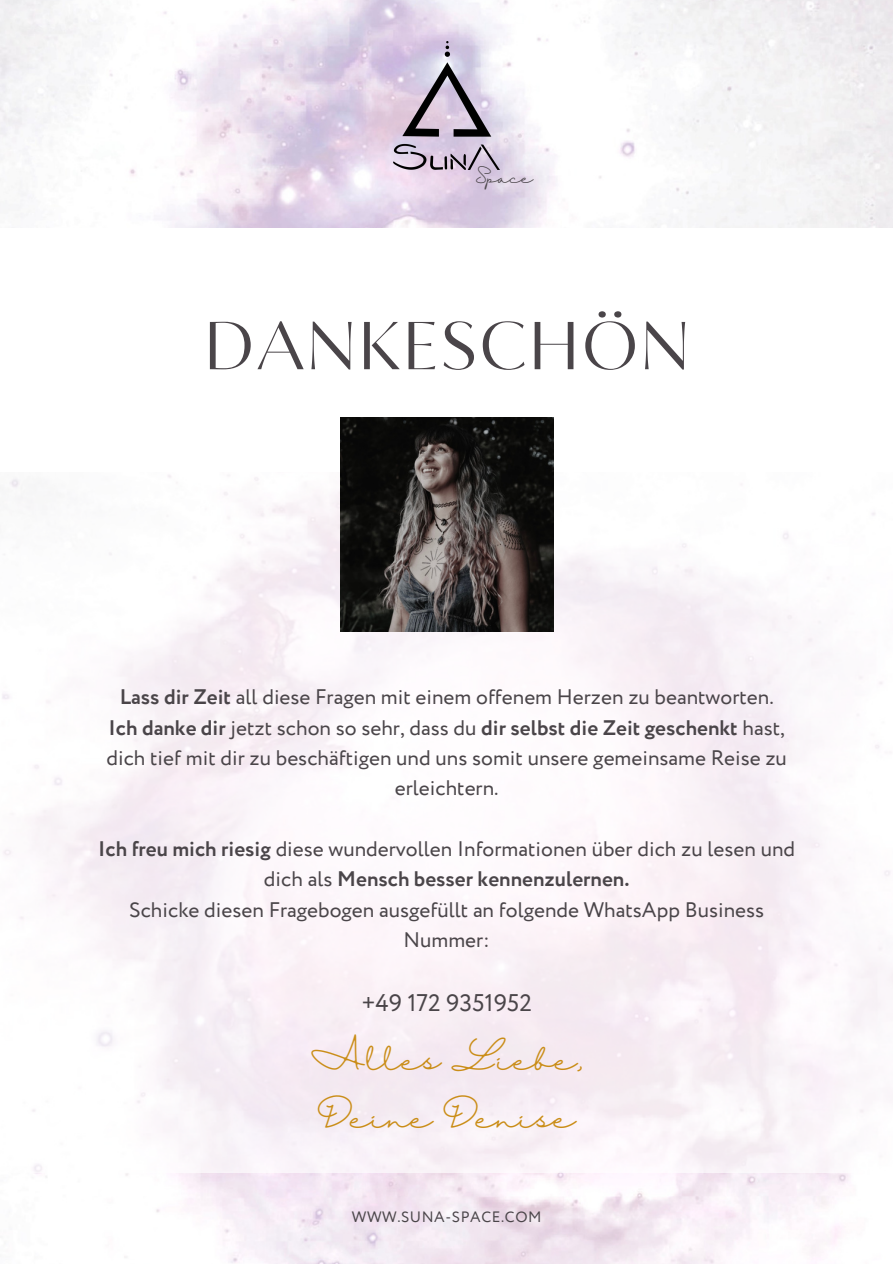
<style>
.page{position:relative;width:893px;height:1264px;background:#fff}
.page>*{position:absolute;margin:0;border:0;box-sizing:border-box;transform-origin:0 0}
.t1{font:67.5px "Circe Contrast";letter-spacing:.04em;color:#4a4549}
.t2{font:27px "Halimun";color:#ca8d17}
.t3{font:24px "Circe";color:#4a4549}
.t4{font:21px/30.3px "Circe";color:#4a4549;text-align:center}
.t5{font:15px "Circe";letter-spacing:.04em;color:#4a4549}
.t6{font:14.25px "Halimun";color:#4a4549}
.s1{font-weight:700}
</style>
<div class="page">
<img style="left:0;top:0;width:892px;height:1263px">
<div style="left:0;top:471px;width:892px;height:701px;background:#fbf6fa"></div>
<div style="left:0;top:228px;width:892px;height:243px;background:#fff"></div>
<img style="left:393px;top:42px;width:106px;height:128px">
<img style="left:340px;top:417px;width:214px;height:214px">
<p class="t6" style="left:475px;top:170px;width:59px">Space</p>
<h4 class="t1" style="left:204px;top:307px;width:486px">DANKESCHÖN</h4>
<h1 class="t4" style="left:106px;top:683px;width:682px"><span class="s1">Lass dir Zeit</span> all diese Fragen mit einem offenem Herzen zu beantworten.<br><span class="s1">Ich danke dir</span> jetzt schon so sehr, dass du <span class="s1">dir selbst die Zeit geschenkt</span> hast, dich tief mit dir zu beschäftigen und uns somit unsere gemeinsame Reise zu erleichtern.</h1>
<p class="t4" style="left:98px;top:835px;width:698px"><span class="s1">Ich freu mich riesig</span> diese wundervollen Informationen über dich zu lesen und dich als <span class="s1">Mensch besser kennenzulernen.<br></span>Schicke diesen Fragebogen ausgefüllt an folgende WhatsApp Business Nummer:</p>
<h4 class="t3" style="left:361px;top:986px;width:172px">+49 172 9351952</h4>
<h2 class="t2" style="left:310px;top:1044px;width:275px">Alles Liebe,</h2>
<h2 class="t2" style="left:317px;top:1102px;width:260px">Deine Denise</h2>
<h3 class="t5" style="left:352px;top:1206px;width:191px">WWW.SUNA-SPACE.COM</h3>
</div>
